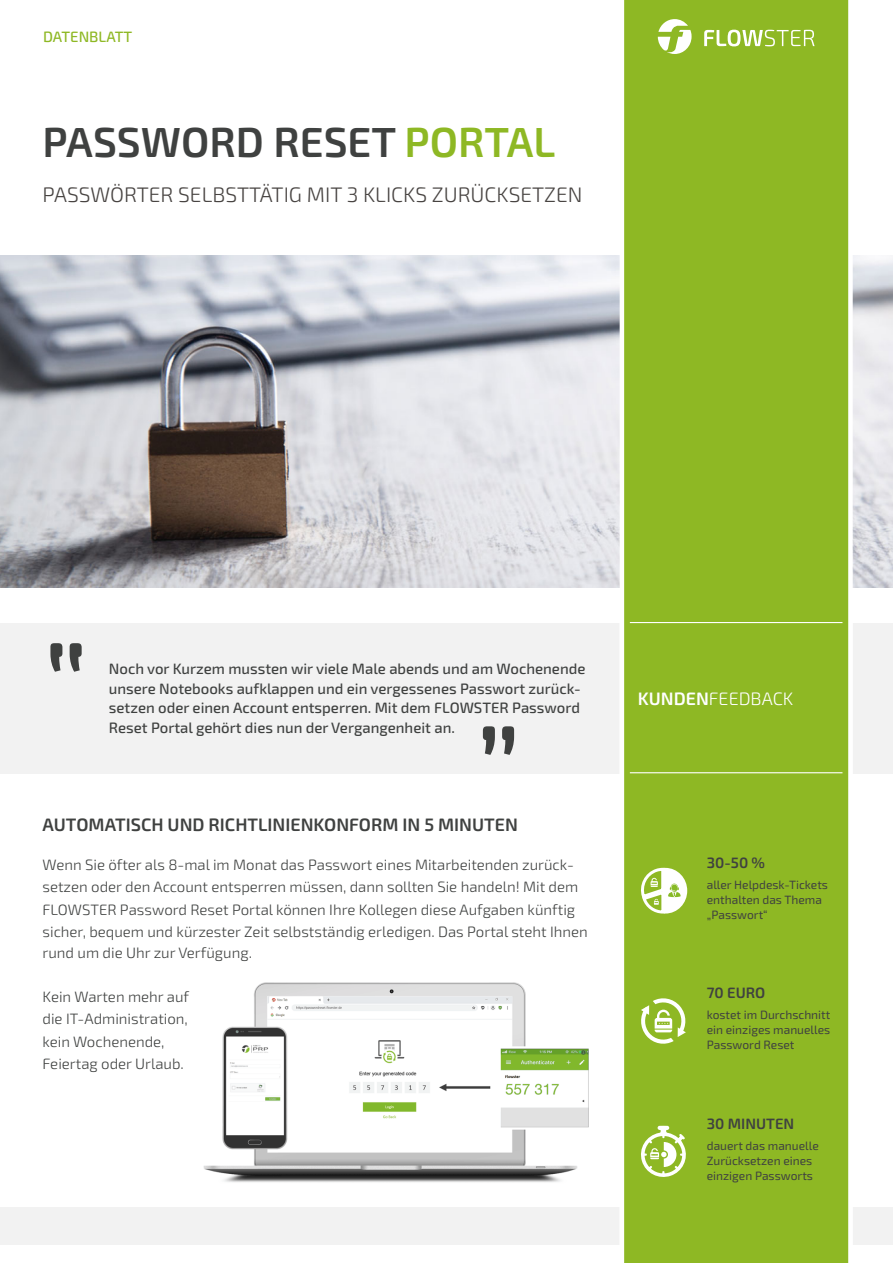
<style>
.page{position:relative;width:893px;height:1263px;background:#fff}
.page>*{position:absolute;margin:0;border:0;box-sizing:border-box;transform-origin:0 0}
.t1{font:500 120px "Exo 2.0";color:#3f4140}
.t2{font:600 42px "Exo 2.0";color:#3f4140}
.t3{font:300 21px "Exo 2.0";color:#484442}
.t4{font:600 18px "Exo 2.0";color:#3f4140}
.t5{font:300 18px "Exo 2.0";color:#fff}
.t6{font:300 15px/22.5px "Exo 2.0";color:#3f4140}
.t7{font:500 15px/19.5px "Exo 2.0";color:#3f4140}
.t8{font:600 15px "Exo 2.0";color:#3f4140}
.t9{font:500 15px "Exo 2.0";color:#8eb824}
.t10{font:12px/15px "Exo 2.0";color:#3f4140}
.s1{color:#8eb824}
.s2{font-weight:600}
</style>
<div class="page">
<div style="left:0;top:1207px;width:893px;height:37px;background:#f2f2f2"></div>
<div style="left:0;top:623px;width:893px;height:150px;background:#f2f2f2"></div>
<img style="left:0;top:256px;width:893px;height:332px">
<div style="left:620px;top:0;width:233px;height:1263px;background:#8eb824"></div>
<svg style="left:704px;top:30px;width:111px;height:16px"></svg>
<svg style="left:658px;top:19px;width:34px;height:35px"></svg>
<svg style="left:639px;top:996px;width:48px;height:50px"></svg>
<svg style="left:638px;top:1126px;width:51px;height:54px"></svg>
<svg style="left:640px;top:866px;width:49px;height:49px"></svg>
<hr style="left:630px;top:622px;width:212px;height:1px;background:#fff">
<hr style="left:630px;top:772px;width:212px;height:1px;background:#fff">
<img style="left:203px;top:982px;width:386px;height:200px">
<p class="t9" style="left:43px;top:28px;width:91px">DATENBLATT</p>
<h2 class="t2" style="left:43px;top:117px;width:514px">PASSWORD RESET <span class="s1">PORTAL</span></h2>
<h3 class="t3" style="left:43px;top:182px;width:541px">PASSWÖRTER SELBSTTÄTIG MIT 3 KLICKS ZURÜCKSETZEN</h3>
<p class="t7" style="left:109px;top:659px;width:478px">Noch vor Kurzem mussten wir viele Male abends und am Wochenende unsere Notebooks aufklappen und ein vergessenes Passwort zurück&shy;setzen oder einen Account entsperren. Mit dem FLOWSTER Password Reset Portal gehört dies nun der Vergangenheit an.</p>
<h1 class="t1" style="left:475px;top:627px;width:49px">„</h1>
<p class="t4" style="left:43px;top:814px;width:477px">AUTOMATISCH UND RICHTLINIENKONFORM IN 5 MINUTEN</p>
<p class="t6" style="left:43px;top:853px;width:547px">Wenn Sie öfter als 8-mal im Monat das Passwort eines Mitarbeitenden zurück&shy;setzen oder den Account entsperren müssen, dann sollten Sie handeln! Mit dem FLOWSTER Password Reset Portal können Ihre Kollegen diese Aufgaben künftig sicher, bequem und kürzester Zeit selbstständig erledigen. Das Portal steht Ihnen</p>
<p class="t6" style="left:43px;top:942px;width:211px">rund um die Uhr zur Verfügung.</p>
<p class="t6" style="left:43px;top:985px;width:148px">Kein Warten mehr auf die IT-Administration, kein Wochenende,<br>Feiertag oder Urlaub.</p>
<p class="t5" style="left:638px;top:688px;width:157px"><span class="s2">KUNDEN</span>FEEDBACK</p>
<p class="t8" style="left:707px;top:854px;width:60px">30-50 %</p>
<p class="t10" style="left:707px;top:877px;width:123px">aller Helpdesk-Tickets enthalten das Thema „Passwort“</p>
<p class="t8" style="left:707px;top:984px;width:60px">70 EURO</p>
<p class="t10" style="left:707px;top:1008px;width:125px;text-align:justify">kostet im Durchschnitt ein einziges manuelles Password Reset</p>
<p class="t8" style="left:707px;top:1114px;width:89px">30 MINUTEN</p>
<p class="t10" style="left:707px;top:1138px;width:113px">dauert das manuelle<br>Zurücksetzen eines einzigen Passworts</p>
</div>
